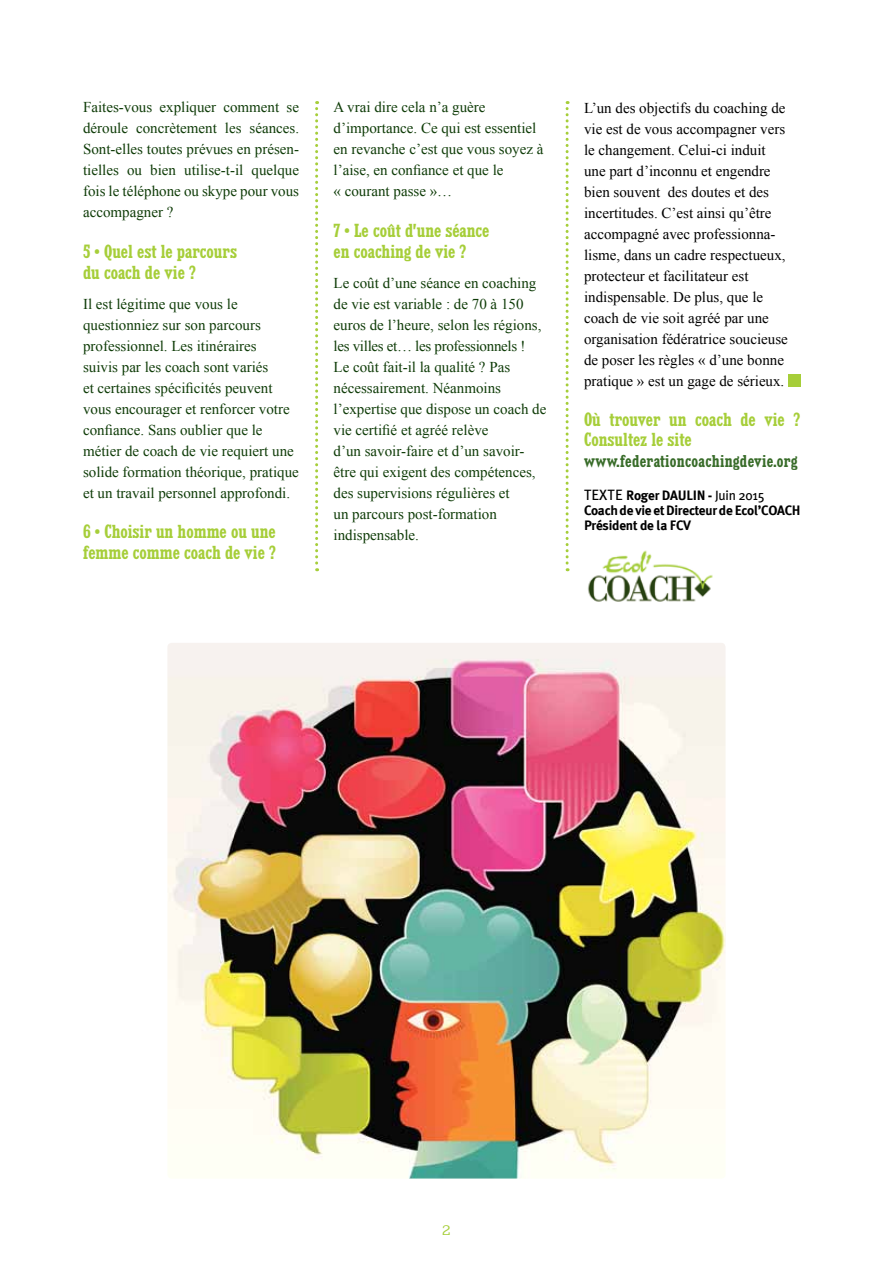
<style>
.page{position:relative;width:893px;height:1263px;background:#fff}
.page>*{position:absolute;margin:0;border:0;box-sizing:border-box;transform-origin:0 0}
.t1{font:700 16.5px/21px "Kingsbridge Cd Rg";color:#a6ce39}
.t2{font:15px/21px "Times New Roman";color:#0f3c08}
.t3{font:15px/21px "Times New Roman";color:#000}
.t4{font:700 15px "Kingsbridge Cd Rg";letter-spacing:.02em;color:#386c29}
.t5{font:700 13.5px/15px "Meta Plus";letter-spacing:-.02em;color:#000}
.t6{font:12px "Kingsbridge Ex Bk";color:#a6ce39}
.s1{font-weight:400;font-size:15px}
.s2{font-weight:400}
</style>
<div class="page">
<img style="left:167px;top:643px;width:558px;height:536px">
<img style="left:587px;top:550px;width:126px;height:52px">
<svg style="left:315px;top:101px;width:3px;height:470px"></svg>
<svg style="left:566px;top:101px;width:3px;height:470px"></svg>
<div style="left:788px;top:375px;width:13px;height:12px;background:#a6ce39"></div>
<p class="t2" style="left:83px;top:96px;width:218px;text-align:justify">Faites-vous expliquer comment se déroule concrètement les séances.<br>Sont-elles toutes prévues en présen&shy;tielles ou bien utilise-t-il quelque fois le téléphone ou skype pour vous accompagner ?</p>
<p class="t1" style="left:83px;top:241px;width:155px">5 • Quel est le parcours du coach de vie ?</p>
<p class="t2" style="left:83px;top:293px;width:217px">Il est légitime que vous le questionniez sur son parcours professionnel. Les itinéraires<br>suivis par les coach sont variés<br>et certaines spécificités peuvent vous encourager et renforcer votre confiance. Sans oublier que le métier de coach de vie requiert une solide formation théorique, pratique et un travail personnel approfondi.</p>
<p class="t1" style="left:83px;top:521px;width:194px">6 • Choisir un homme ou une femme comme coach de vie ?</p>
<p class="t2" style="left:334px;top:96px;width:211px">A vrai dire cela n’a guère d’importance. Ce qui est essentiel en revanche c’est que vous soyez à l’aise, en confiance et que le<br>« courant passe »…</p>
<p class="t1" style="left:334px;top:220px;width:157px">7 • Le coût d’une séance en coaching de vie ?</p>
<p class="t2" style="left:334px;top:272px;width:214px">Le coût d’une séance en coaching de vie est variable : de 70 à 150 euros de l’heure, selon les régions, les villes et… les professionnels !<br>Le coût fait-il la qualité ? Pas nécessairement. Néanmoins l’expertise que dispose un coach de vie certifié et agréé relève<br>d’un savoir-faire et d’un savoir&shy;être qui exigent des compétences, des supervisions régulières et<br>un parcours post-formation indispensable.</p>
<p class="t3" style="left:584px;top:97px;width:205px">L’un des objectifs du coaching de vie est de vous accompagner vers le changement. Celui-ci induit une part d’inconnu et engendre bien souvent des doutes et des incertitudes. C’est ainsi qu’être accompagné avec professionna&shy;lisme, dans un cadre respectueux, protecteur et facilitateur est indispensable. De plus, que le coach de vie soit agréé par une organisation fédératrice soucieuse de poser les règles « d’une bonne pratique » est un gage de sérieux.</p>
<p class="t1" style="left:584px;top:410px;width:217px;line-height:19.8px">Où trouver un coach de vie ?<br>Consultez le site</p>
<p class="t4" style="left:584px;top:452px;width:215px">www.federationcoachingdevie.org</p>
<p class="t5" style="left:584px;top:488px;width:218px"><span class="s1">TEXTE</span> Roger DAULIN - <span class="s2">Juin 2015<br></span>Coach de vie et Directeur de Ecol’COACH<br>Président de la FCV</p>
<p class="t6" style="left:442px;top:1223px;width:10px">2</p>
</div>
